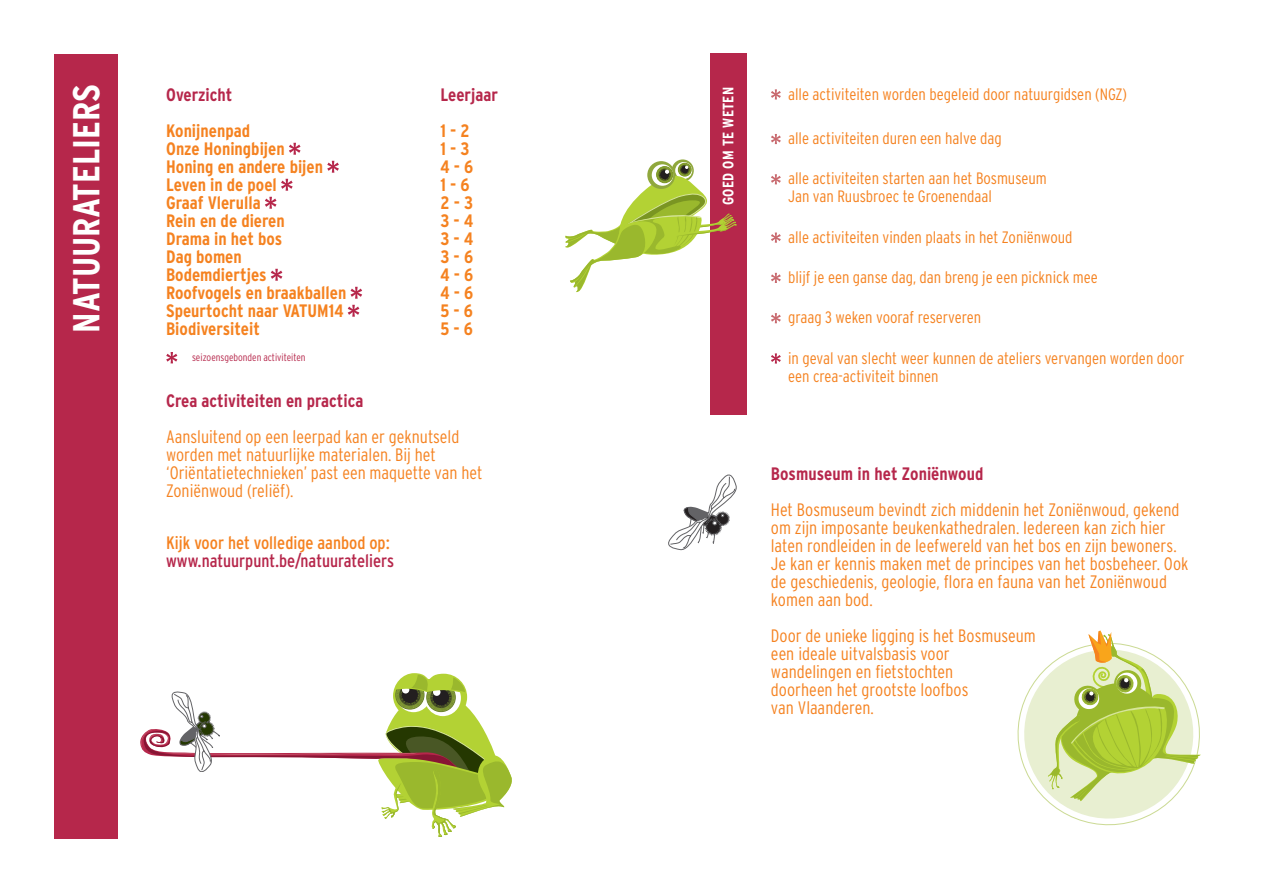
<style>
.page{position:relative;width:1263px;height:893px;background:#fff}
.page>*{position:absolute;margin:0;border:0;box-sizing:border-box;transform-origin:0 0}
.t1{font:700 condensed 37.5px "Interstate";color:#fff}
.t2{font:300 condensed 18px/18px "Interstate";color:#f58220}
.t3{font:700 condensed 18px "Interstate";color:#f58220}
.t4{font:700 condensed 18px "Interstate";color:#b6274b}
.t5{font:condensed 18px "Interstate";color:#b6274b}
.t6{font:condensed 18px "Interstate";color:#f58220}
.t7{font:300 condensed 16.5px/18px "Interstate";color:#f58220}
.t8{font:700 condensed 15.15px "Interstate";letter-spacing:.02em;color:#fff}
.t9{font:300 condensed 10.5px "Interstate";color:#b6274b}
</style>
<div class="page">
<svg style="left:771px;top:89px;width:10px;height:11px"></svg>
<svg style="left:771px;top:134px;width:10px;height:10px"></svg>
<svg style="left:771px;top:174px;width:10px;height:10px"></svg>
<svg style="left:771px;top:233px;width:10px;height:10px"></svg>
<svg style="left:771px;top:273px;width:10px;height:10px"></svg>
<svg style="left:771px;top:313px;width:10px;height:10px"></svg>
<svg style="left:771px;top:353px;width:10px;height:11px"></svg>
<div style="left:710px;top:53px;width:36px;height:362px;background:#b6274b"></div>
<div style="left:54px;top:54px;width:64px;height:785px;background:#b6274b"></div>
<svg style="left:289px;top:143px;width:12px;height:12px"></svg>
<svg style="left:327px;top:161px;width:12px;height:12px"></svg>
<svg style="left:281px;top:179px;width:12px;height:12px"></svg>
<svg style="left:265px;top:197px;width:12px;height:12px"></svg>
<svg style="left:271px;top:269px;width:11px;height:12px"></svg>
<svg style="left:350px;top:287px;width:12px;height:12px"></svg>
<svg style="left:348px;top:305px;width:11px;height:12px"></svg>
<svg style="left:166px;top:352px;width:11px;height:11px"></svg>
<svg style="left:668px;top:474px;width:69px;height:77px"></svg>
<svg style="left:1017px;top:630px;width:184px;height:196px"></svg>
<svg style="left:140px;top:673px;width:372px;height:164px"></svg>
<svg style="left:672px;top:159px;width:22px;height:23px"></svg>
<svg style="left:565px;top:162px;width:172px;height:130px"></svg>
<h1 class="t1" style="left:65px;top:333px;width:250px;rotate:-90deg">NATUURATELIERS</h1>
<p class="t4" style="left:166px;top:84px;width:68px">Overzicht</p>
<p class="t4" style="left:440px;top:84px;width:59px">Leerjaar</p>
<p class="t3" style="left:166px;top:120px;width:85px">Konijnenpad</p>
<p class="t3" style="left:440px;top:120px;width:31px">1 - 2</p>
<p class="t3" style="left:166px;top:138px;width:120px">Onze Honingbijen</p>
<p class="t3" style="left:440px;top:138px;width:31px">1 - 3</p>
<p class="t3" style="left:166px;top:156px;width:158px">Honing en andere bijen</p>
<p class="t3" style="left:440px;top:156px;width:34px">4 - 6</p>
<p class="t3" style="left:166px;top:174px;width:112px">Leven in de poel</p>
<p class="t3" style="left:440px;top:174px;width:31px">1 - 6</p>
<p class="t3" style="left:166px;top:192px;width:96px">Graaf Vlerulla</p>
<p class="t3" style="left:440px;top:192px;width:34px">2 - 3</p>
<p class="t3" style="left:166px;top:210px;width:120px">Rein en de dieren</p>
<p class="t3" style="left:440px;top:210px;width:34px">3 - 4</p>
<p class="t3" style="left:166px;top:228px;width:118px">Drama in het bos</p>
<p class="t3" style="left:440px;top:228px;width:34px">3 - 4</p>
<p class="t3" style="left:166px;top:246px;width:77px">Dag bomen</p>
<p class="t3" style="left:440px;top:246px;width:34px">3 - 6</p>
<p class="t3" style="left:166px;top:264px;width:102px">Bodemdiertjes</p>
<p class="t3" style="left:440px;top:264px;width:34px">4 - 6</p>
<p class="t3" style="left:166px;top:282px;width:182px">Roofvogels en braakballen</p>
<p class="t3" style="left:440px;top:282px;width:34px">4 - 6</p>
<p class="t3" style="left:166px;top:300px;width:179px">Speurtocht naar VATUM14</p>
<p class="t3" style="left:440px;top:300px;width:34px">5 - 6</p>
<p class="t3" style="left:166px;top:318px;width:95px">Biodiversiteit</p>
<p class="t3" style="left:440px;top:318px;width:34px">5 - 6</p>
<p class="t9" style="left:192px;top:352px;width:115px">seizoensgebonden activiteiten</p>
<p class="t4" style="left:166px;top:390px;width:199px">Crea activiteiten en practica</p>
<p class="t2" style="left:166px;top:427px;width:318px">Aansluitend op een leerpad kan er geknutseld worden met natuurlijke materialen. Bij het ‘Oriëntatietechnieken’ past een maquette van het Zoniënwoud (reliëf).</p>
<p class="t6" style="left:166px;top:532px;width:225px">Kijk voor het volledige aanbod op:</p>
<p class="t5" style="left:166px;top:550px;width:229px">www.natuurpunt.be/natuurateliers</p>
<p class="t8" style="left:720px;top:205px;width:120px;rotate:-90deg">GOED OM TE WETEN</p>
<p class="t7" style="left:788px;top:85px;width:340px">alle activiteiten worden begeleid door natuurgidsen (NGZ)</p>
<p class="t7" style="left:788px;top:129px;width:215px">alle activiteiten duren een halve dag</p>
<p class="t7" style="left:788px;top:169px;width:260px">alle activiteiten starten aan het Bosmuseum<br>Jan van Ruusbroec te Groenendaal</p>
<p class="t7" style="left:788px;top:228px;width:286px">alle activiteiten vinden plaats in het Zoniënwoud</p>
<p class="t7" style="left:788px;top:268px;width:311px">blijf je een ganse dag, dan breng je een picknick mee</p>
<p class="t7" style="left:788px;top:308px;width:195px">graag 3 weken vooraf reserveren</p>
<p class="t7" style="left:788px;top:349px;width:398px">in geval van slecht weer kunnen de ateliers vervangen worden door een crea-activiteit binnen</p>
<p class="t4" style="left:771px;top:464px;width:214px">Bosmuseum in het Zoniënwoud</p>
<p class="t2" style="left:771px;top:500px;width:419px">Het Bosmuseum bevindt zich middenin het Zoniënwoud, gekend om zijn imposante beukenkathedralen. Iedereen kan zich hier laten rondleiden in de leefwereld van het bos en zijn bewoners.<br>Je kan er kennis maken met de principes van het bosbeheer. Ook de geschiedenis, geologie, flora en fauna van het Zoniënwoud komen aan bod.</p>
<p class="t2" style="left:771px;top:626px;width:266px">Door de unieke ligging is het Bosmuseum een ideale uitvalsbasis voor<br>wandelingen en fietstochten<br>doorheen het grootste loofbos<br>van Vlaanderen.</p>
</div>
